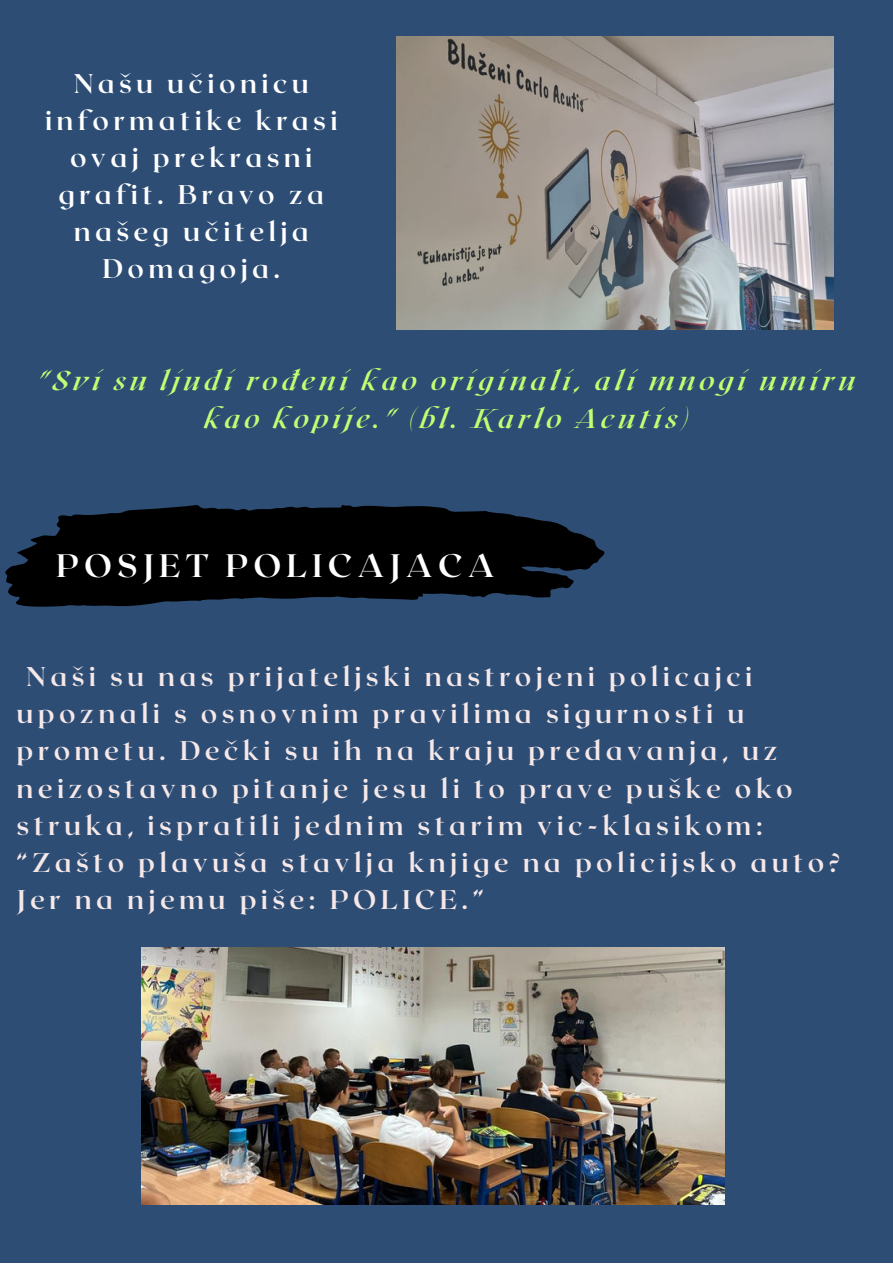
<style>
.page{position:relative;width:893px;height:1264px;background:#fff}
.page>*{position:absolute;margin:0;border:0;box-sizing:border-box;transform-origin:0 0}
.t1{font:700 32.4px "Roxborough CF";letter-spacing:.16em;color:#fff}
.t2{font:700 27px/37px "Roxborough CF";letter-spacing:.16em;color:#f6e8e8}
.t3{font:700 27px/37px "Roxborough CF";letter-spacing:.16em;color:#fff;text-align:center}
.t4{font:italic 700 27px/37px "Roxborough CF";letter-spacing:.16em;color:#c1ff72;text-align:center}
</style>
<div class="page">
<div style="left:0;top:0;width:892px;height:1262px;background:#2d4d75"></div>
<img style="left:396px;top:36px;width:437px;height:294px">
<svg style="left:5px;top:505px;width:600px;height:102px;fill:#000"></svg>
<img style="left:141px;top:947px;width:583px;height:257px">
<p class="t3" style="left:45px;top:65px;width:294px">Našu učionicu informatike krasi ovaj prekrasni grafit. Bravo za našeg učitelja<br>Domagoja.</p>
<p class="t4" style="left:37px;top:362px;width:819px">"Svi su ljudi rođeni kao originali, ali mnogi umiru kao kopije." (bl. Karlo Acutis)</p>
<p class="t1" style="left:56px;top:545px;width:440px">POSJET POLICAJACA</p>
<p class="t2" style="left:17px;top:658px;width:825px;text-indent:10px">Naši su nas prijateljski nastrojeni policajci upoznali s osnovnim pravilima sigurnosti u prometu. Dečki su ih na kraju predavanja, uz neizostavno pitanje jesu li to prave puške oko struka, ispratili jednim starim vic-klasikom: “Zašto plavuša stavlja knjige na policijsko auto?<br>Jer na njemu piše: POLICE.”</p>
</div>
